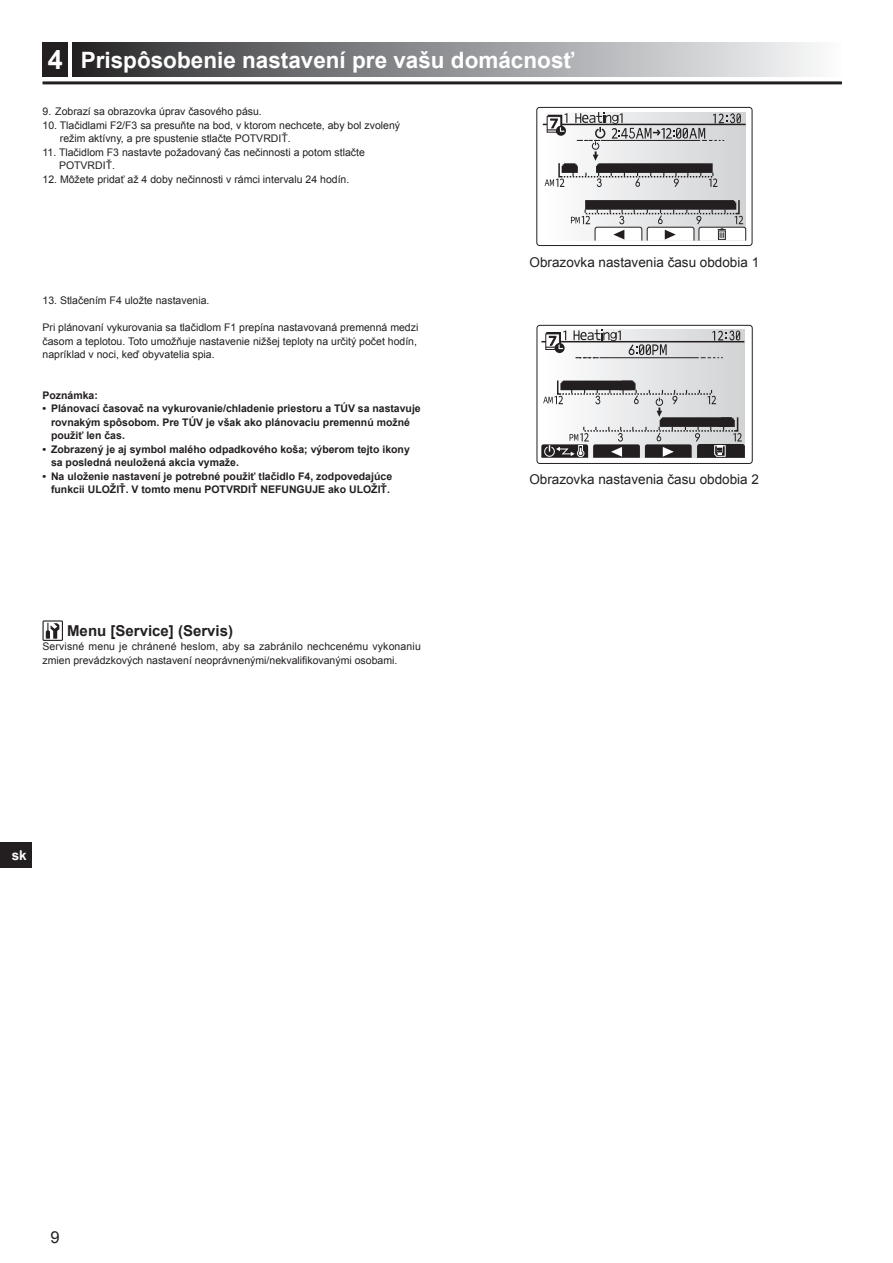
<style>
.page{position:relative;width:893px;height:1263px;background:#fff}
.page>*{position:absolute;margin:0;border:0;box-sizing:border-box;transform-origin:0 0}
.t1{font:700 22.5px "Arial";color:#fff}
.t2{font:16.5px "Arial";color:#231f20}
.t3{font:700 15px "Arial";color:#231f20}
.t4{font:13.5px "Arial";color:#231f20}
.t5{font:700 13.5px "Arial";color:#fff}
.t6{font:10.5px/13.5px "Arial";color:#231f20}
.t7{font:700 10.5px/13.5px "Arial";color:#231f20}
.s1{font-size:27px}
</style>
<div class="page">
<div style="left:536px;top:107px;width:216px;height:139px;border:1px solid #231f20;border-radius:3px"></div>
<div style="left:543px;top:112px;width:203px;height:129px;background:linear-gradient(to right,#fefeff,#d1d2d4)"></div>
<hr style="left:543px;top:124px;width:203px;height:1px;background:#231f20">
<svg style="left:571px;top:199px;width:175px;height:42px"></svg>
<svg style="left:545px;top:112px;width:196px;height:75px"></svg>
<div style="left:537px;top:325px;width:215px;height:139px;border:1px solid #231f20;border-radius:3px"></div>
<div style="left:542px;top:329px;width:202px;height:129px;background:linear-gradient(to right,#fefefe,#d1d2d4)"></div>
<hr style="left:541px;top:341px;width:203px;height:1px;background:#231f20">
<div style="left:545px;top:333px;width:15px;height:17px;border:1px solid #231f20"></div>
<svg style="left:554px;top:343px;width:11px;height:10px"></svg>
<svg style="left:575px;top:357px;width:24px;height:1px"></svg>
<svg style="left:701px;top:357px;width:22px;height:1px"></svg>
<hr style="left:600px;top:357px;width:99px;height:1px;background:#231f20">
<svg style="left:541px;top:379px;width:204px;height:79px"></svg>
<svg style="left:629px;top:344px;width:38px;height:11px"></svg>
<svg style="left:573px;top:329px;width:48px;height:12px"></svg>
<svg style="left:712px;top:330px;width:28px;height:10px"></svg>
<svg style="left:546px;top:331px;width:20px;height:19px"></svg>
<hr style="left:43px;top:81px;width:799px;height:3px;background:#231f20">
<div style="left:72px;top:43px;width:770px;height:34px;background:linear-gradient(to right,#2a2a2d,#fafcfe)"></div>
<div style="left:43px;top:43px;width:25px;height:34px;background:#231f20"></div>
<div style="left:0;top:842px;width:32px;height:25px;background:#231f20"></div>
<svg style="left:43px;top:621px;width:19px;height:19px"></svg>
<div style="left:43px;top:620px;width:20px;height:21px;border:1px solid #231f20"></div>
<svg style="left:46px;top:623px;width:13px;height:16px"></svg>
<h1 class="t1" style="left:48px;top:45px;width:528px"><span class="s1">4</span> Prispôsobenie nastavení pre vašu domácnosť</h1>
<p class="t6" style="left:43px;top:105px;width:221px">9. Zobrazí sa obrazovka úprav časového pásu.</p>
<p class="t6" style="left:60px;top:118px;width:342px;text-indent:-17px">10. Tlačidlami F2/F3 sa presuňte na bod, v ktorom nechcete, aby bol zvolený režim aktívny, a pre spustenie stlačte POTVRDIŤ.</p>
<p class="t6" style="left:59px;top:145px;width:307px;text-indent:-17px">11. Tlačidlom F3 nastavte požadovaný čas nečinnosti a potom stlačte<br>POTVRDIŤ.</p>
<p class="t6" style="left:43px;top:172px;width:308px">12. Môžete pridať až 4 doby nečinnosti v rámci intervalu 24 hodín.</p>
<p class="t6" style="left:43px;top:294px;width:168px">13. Stlačením F4 uložte nastavenia.</p>
<p class="t6" style="left:43px;top:321px;width:377px">Pri plánovaní vykurovania sa tlačidlom F1 prepína nastavovaná premenná medzi časom a teplotou. Toto umožňuje nastavenie nižšej teploty na určitý počet hodín, napríklad v noci, keď obyvatelia spia.</p>
<p class="t7" style="left:43px;top:388px;width:57px">Poznámka:</p>
<p class="t7" style="left:51px;top:402px;width:371px;text-indent:-9px">• Plánovací časovač na vykurovanie/chladenie priestoru a TÚV sa nastavuje rovnakým spôsobom. Pre TÚV je však ako plánovaciu premennú možné použiť len čas.</p>
<p class="t7" style="left:51px;top:442px;width:360px;text-indent:-9px">• Zobrazený je aj symbol malého odpadkového koša; výberom tejto ikony sa posledná neuložená akcia vymaže.</p>
<p class="t7" style="left:43px;top:470px;width:351px;text-align:right">• Na uloženie nastavení je potrebné použiť tlačidlo F4, zodpovedajúce funkcii ULOŽIŤ. V tomto menu POTVRDIŤ NEFUNGUJE ako ULOŽIŤ.</p>
<h3 class="t3" style="left:67px;top:621px;width:167px">Menu [Service] (Servis)</h3>
<p class="t6" style="left:43px;top:640px;width:380px">Servisné menu je chránené heslom, aby sa zabránilo nechcenému vykonaniu zmien prevádzkových nastavení neoprávnenými/nekvalifikovanými osobami.</p>
<p class="t4" style="left:530px;top:253px;width:231px">Obrazovka nastavenia času obdobia 1</p>
<p class="t4" style="left:529px;top:470px;width:231px">Obrazovka nastavenia času obdobia 2</p>
<p class="t5" style="left:12px;top:846px;width:17px">sk</p>
<h2 class="t2" style="left:50px;top:1226px;width:11px">9</h2>
</div>
